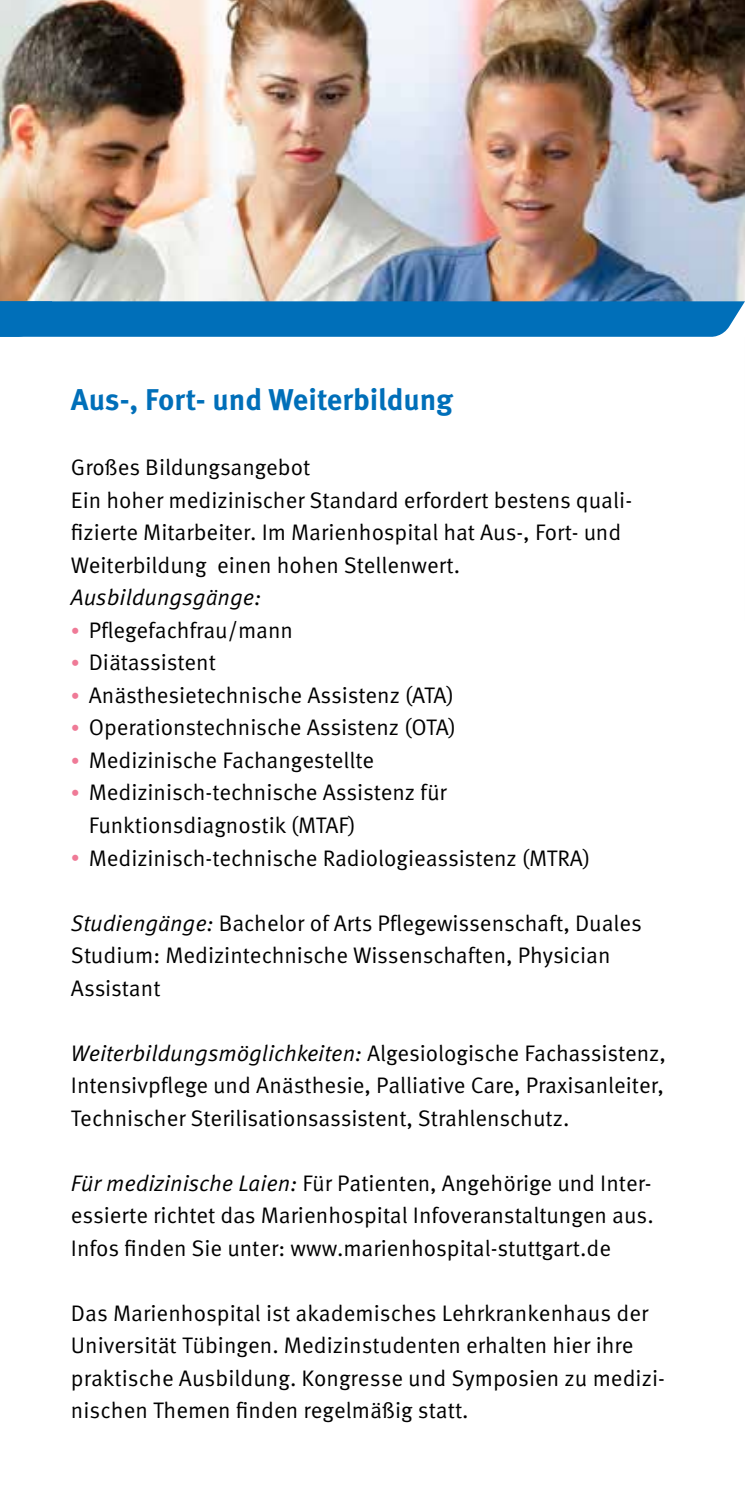
<style>
.page{position:relative;width:745px;height:1489px;background:#fff}
.page>*{position:absolute;margin:0;border:0;box-sizing:border-box;transform-origin:0 0}
.t1{font:700 30px "Meta Pro";letter-spacing:-.005em;color:#006fb9}
.t2{font:22.5px/32.5px "Meta Pro";color:#000}
.t3{font:italic 22.5px "Meta Pro";color:#000}
.s1{font-size:17.5px;color:#ef7a97}
.s2{font-style:italic}
</style>
<div class="page">
<img style="left:0;top:0;width:744px;height:301px">
<div style="left:0;top:301px;width:744px;height:36px;background:#006fb9"></div>
<h1 class="t1" style="left:71px;top:381px;width:383px">Aus-, Fort- und Weiterbildung</h1>
<p class="t2" style="left:71px;top:451px;width:560px">Großes Bildungsangebot<br>Ein hoher medizinischer Standard erfordert bestens quali&shy;fizierte Mitarbeiter. Im Marienhospital hat Aus-, Fort- und Weiterbildung einen hohen Stellenwert.</p>
<p class="t3" style="left:71px;top:584px;width:192px">Ausbildungsgänge:</p>
<p class="t2" style="left:71px;top:614px;width:223px"><span class="s1">•</span> Pflegefachfrau/mann</p>
<p class="t2" style="left:71px;top:646px;width:146px"><span class="s1">•</span> Diätassistent</p>
<p class="t2" style="left:71px;top:679px;width:384px"><span class="s1">•</span> Anästhesietechnische Assistenz (ATA)</p>
<p class="t2" style="left:71px;top:711px;width:386px"><span class="s1">•</span> Operationstechnische Assistenz (OTA)</p>
<p class="t2" style="left:71px;top:744px;width:304px"><span class="s1">•</span> Medizinische Fachangestellte</p>
<p class="t2" style="left:89px;top:776px;width:359px;text-indent:-18px"><span class="s1">•</span> Medizinisch-technische Assistenz für<br>Funktionsdiagnostik (MTAF)</p>
<p class="t2" style="left:71px;top:841px;width:520px"><span class="s1">•</span> Medizinisch-technische Radiologieassistenz (MTRA)</p>
<p class="t2" style="left:71px;top:906px;width:572px"><span class="s2">Studiengänge:</span> Bachelor of Arts Pflegewissenschaft, Duales<br>Studium: Medizintechnische Wissenschaften, Physician<br>Assistant</p>
<p class="t2" style="left:71px;top:1036px;width:596px;text-align:justify"><span class="s2">Weiterbildungsmöglichkeiten:</span> Algesiologische Fachassistenz, Intensivpflege und Anästhesie, Palliative Care, Praxisanleiter, Technischer Sterilisationsassistent, Strahlenschutz.</p>
<p class="t2" style="left:71px;top:1166px;width:584px;text-align:justify"><span class="s2">Für medizinische Laien:</span> Für Patienten, Angehörige und Inter&shy;essierte richtet das Marienhospital Infoveranstaltungen aus.<br>Infos finden Sie unter: www.marienhospital-stuttgart.de</p>
<p class="t2" style="left:71px;top:1296px;width:595px">Das Marienhospital ist akademisches Lehrkrankenhaus der Universität Tübingen. Medizinstudenten erhalten hier ihre praktische Ausbildung. Kongresse und Symposien zu medizi&shy;nischen Themen finden regelmäßig statt.</p>
</div>
